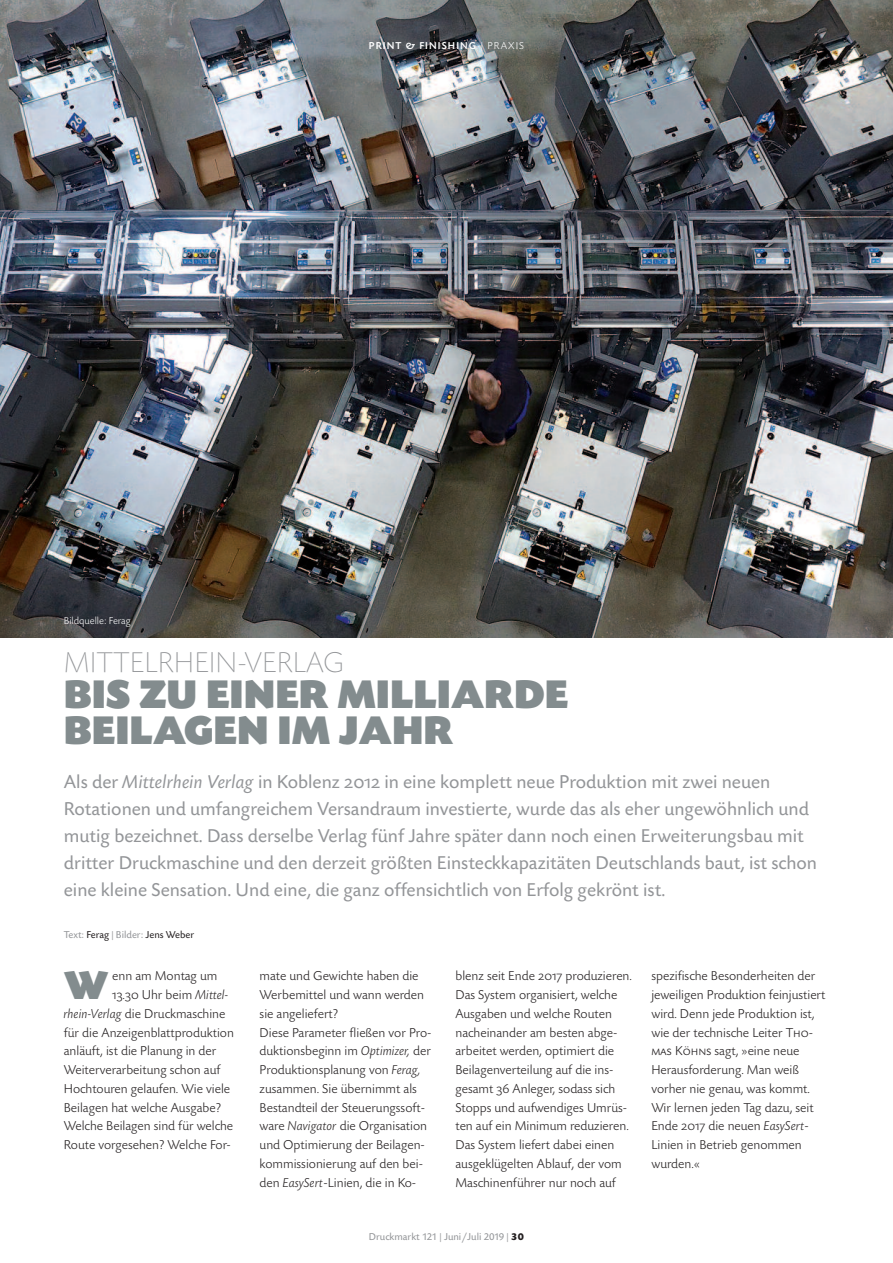
<style>
.page{position:relative;width:893px;height:1263px;background:#fff}
.page>*{position:absolute;margin:0;border:0;box-sizing:border-box;transform-origin:0 0}
.t1{font:42px/36px "Today SB Ultra";color:#838c8e}
.t2{font:300 expanded 30px "Today SB";color:#939598}
.t3{font:19.5px/27px "Today SB";color:#939598}
.t4{font:300 13.5px/18.8px "Today SB";color:#231f20}
.t5{font:10.5px "Today SB";color:#939598}
.t6{font:10.5px "Today SB";color:#231f20}
.t7{font:500 10.5px "Today SB";letter-spacing:.1em;color:#fff}
.t8{font:300 10.5px "Today SB";color:#fff}
.s1{font-weight:300}
.s2{font-style:italic}
.s3{font-family:"Today SB Caps"}
.s4{color:#939598}
.s5{font-family:"Today SB Caps Lig";font-weight:400}
.s6{font-weight:700;color:#231f20}
</style>
<div class="page">
<img style="left:0;top:0;width:893px;height:638px">
<p class="t8" style="left:64px;top:614px;width:68px">Bildquelle: Ferag</p>
<p class="t7" style="left:369px;top:40px;width:157px">PRINT &amp; FINISHING <span class="s1">| PRAXIS</span></p>
<h2 class="t2" style="left:64px;top:644px;width:282px">MITTELRHEIN-VERLAG</h2>
<h1 class="t1" style="left:64px;top:676px;width:506px">BIS ZU EINER MILLIARDE<br>BEILAGEN IM JAHR</h1>
<p class="t3" style="left:64px;top:767px;width:755px">Als der <span class="s2">Mittelrhein Verlag</span> in Koblenz <span class="s3">2012</span> in eine komplett neue Produktion mit zwei neuen Rotationen und umfangreichem Versandraum investierte, wurde das als eher ungewöhnlich und mutig bezeichnet. Dass derselbe Verlag fünf Jahre später dann noch einen Erweiterungsbau mit dritter Druckmaschine und den derzeit größten Einsteckkapazitäten Deutschlands baut, ist schon eine kleine Sensation. Und eine, die ganz offensichtlich von Erfolg gekrönt ist.</p>
<p class="t6" style="left:64px;top:928px;width:132px"><span class="s4">Text:</span> Ferag <span class="s4">| Bilder:</span> Jens Weber</p>
<p class="t4" style="left:112px;top:966px;width:107px">enn am Montag um</p>
<p class="t4" style="left:112px;top:985px;width:118px"><span class="s5">13.30</span> Uhr beim <span class="s2">Mittel-</span></p>
<p class="t4" style="left:64px;top:1004px;width:163px"><span class="s2">rhein-Verlag</span> die Druckmaschine</p>
<p class="t4" style="left:64px;top:1022px;width:172px">für die Anzeigenblattproduktion</p>
<p class="t4" style="left:64px;top:1041px;width:154px">anläuft, ist die Planung in der</p>
<p class="t4" style="left:64px;top:1060px;width:158px">Weiterverarbeitung schon auf</p>
<p class="t4" style="left:64px;top:1079px;width:168px">Hochtouren gelaufen. Wie viele</p>
<p class="t4" style="left:64px;top:1097px;width:159px">Beilagen hat welche Ausgabe?</p>
<p class="t4" style="left:64px;top:1116px;width:171px">Welche Beilagen sind für welche</p>
<p class="t4" style="left:64px;top:1135px;width:169px">Route vorgesehen? Welche For-</p>
<p class="t4" style="left:260px;top:966px;width:173px">mate und Gewichte haben die<br>Werbemittel und wann werden sie angeliefert?<br>Diese Parameter fließen vor Pro&shy;duktionsbeginn im <span class="s2">Optimizer,</span> der<br>Produktionsplanung von <span class="s2">Ferag, </span>zusammen. Sie übernimmt als<br>Bestandteil der Steuerungssoft&shy;ware <span class="s2">Navigator</span> die Organisation und Optimierung der Beilagen&shy;kommissionierung auf den bei&shy;den <span class="s2">EasySert</span>-Linien, die in Ko-</p>
<p class="t4" style="left:455px;top:966px;width:178px">blenz seit Ende <span class="s5">2017</span> produzieren.<br>Das System organisiert, welche<br>Ausgaben und welche Routen nacheinander am besten abge&shy;arbeitet werden, optimiert die<br>Beilagenverteilung auf die ins&shy;gesamt <span class="s5">36</span> Anleger, sodass sich<br>Stopps und aufwendiges Umrüs&shy;ten auf ein Minimum reduzieren.<br>Das System liefert dabei einen ausgeklügelten Ablauf, der vom<br>Maschinenführer nur noch auf</p>
<p class="t4" style="left:651px;top:966px;width:176px">spezifische Besonderheiten der jeweiligen Produktion feinjustiert wird. Denn jede Produktion ist, wie der technische Leiter <span class="s5">Tho&shy;mas Köhns</span> sagt, »eine neue<br>Herausforderung. Man weiß vorher nie genau, was kommt.<br>Wir lernen jeden Tag dazu, seit<br>Ende <span class="s5">2017</span> die neuen <span class="s2">EasySert</span>-<br>Linien in Betrieb genommen wurden.«</p>
<h1 class="t1" style="left:64px;top:966px;width:46px">W</h1>
<p class="t5" style="left:369px;top:1230px;width:157px">Druckmarkt 121 | Juni/Juli 2019 | <span class="s6">30</span></p>
</div>
